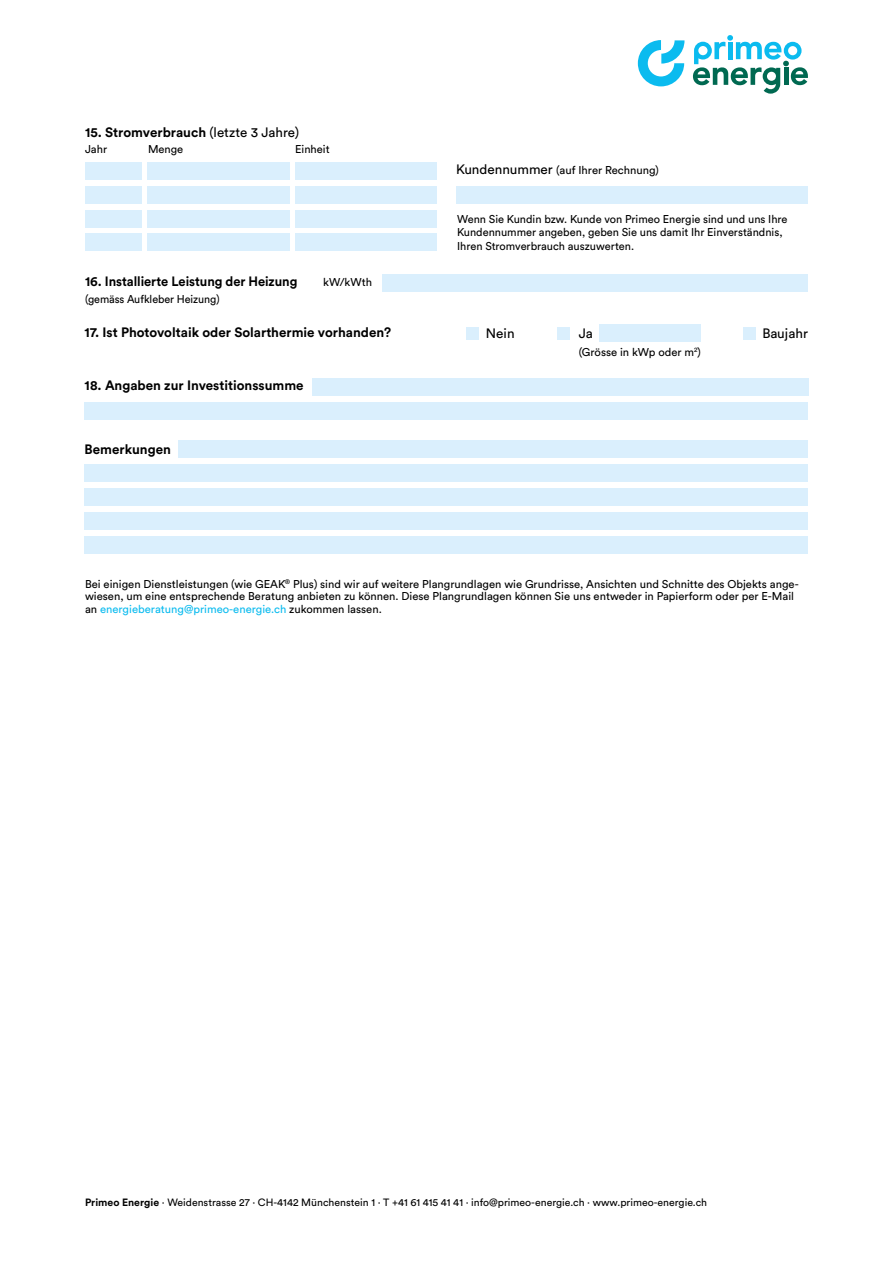
<style>
.page{position:relative;width:893px;height:1263px;background:#fff}
.page>*{position:absolute;margin:0;border:0;box-sizing:border-box;transform-origin:0 0}
.t1{font:700 13.5px "Circular Std";color:#000}
.t2{font:13.5px "Circular Std";color:#000}
.t3{font:700 13.35px "Circular Std";letter-spacing:-.005em;color:#000}
.t4{font:11.25px/12.8px "Circular Std";color:#000}
.t5{font:11.25px "Circular Std";color:#000;scale:.96 1}
.t6{font:10.5px "Circular Std";color:#000}
.s1{font-weight:400}
.s2{font-size:13.5px}
.s3{color:#0bbbef}
.s4{font-weight:700}
</style>
<div class="page">
<div style="left:179px;top:441px;width:629px;height:17px;background:#daeffd"></div>
<div style="left:85px;top:465px;width:723px;height:17px;background:#daeffd"></div>
<div style="left:85px;top:489px;width:723px;height:17px;background:#daeffd"></div>
<div style="left:85px;top:513px;width:723px;height:17px;background:#daeffd"></div>
<div style="left:85px;top:537px;width:723px;height:17px;background:#daeffd"></div>
<div style="left:312px;top:378px;width:496px;height:17px;background:#daeffd"></div>
<div style="left:85px;top:402px;width:723px;height:17px;background:#daeffd"></div>
<div style="left:466px;top:327px;width:13px;height:13px;background:#daeffd"></div>
<div style="left:743px;top:327px;width:13px;height:13px;background:#daeffd"></div>
<div style="left:557px;top:327px;width:13px;height:13px;background:#daeffd"></div>
<div style="left:599px;top:325px;width:102px;height:17px;background:#daeffd"></div>
<div style="left:85px;top:162px;width:351px;height:17px;background:#daeffd"></div>
<div style="left:85px;top:186px;width:351px;height:17px;background:#daeffd"></div>
<div style="left:457px;top:186px;width:351px;height:17px;background:#daeffd"></div>
<div style="left:85px;top:210px;width:351px;height:17px;background:#daeffd"></div>
<div style="left:85px;top:233px;width:351px;height:17px;background:#daeffd"></div>
<div style="left:142px;top:143px;width:5px;height:121px;background:#fff"></div>
<div style="left:290px;top:143px;width:5px;height:121px;background:#fff"></div>
<div style="left:383px;top:274px;width:425px;height:17px;background:#daeffd"></div>
<svg style="left:638px;top:40px;width:46px;height:46px"></svg>
<svg style="left:693px;top:35px;width:115px;height:59px"></svg>
<p class="t1" style="left:85px;top:124px;width:216px">15. Stromverbrauch <span class="s1">(letzte 3 Jahre)</span></p>
<p class="t4" style="left:85px;top:143px;width:24px">Jahr</p>
<p class="t4" style="left:148px;top:143px;width:37px">Menge</p>
<p class="t4" style="left:295px;top:143px;width:36px">Einheit</p>
<p class="t3" style="left:85px;top:273px;width:214px">16. Installierte Leistung der Heizung</p>
<p class="t5" style="left:85px;top:292px;width:142px">(gemäss Aufkleber Heizung)</p>
<p class="t4" style="left:323px;top:275px;width:50px">kW/kWth</p>
<p class="t4" style="left:456px;top:164px;width:204px"><span class="s2">Kundennummer</span> (auf Ihrer Rechnung)</p>
<p class="t4" style="left:457px;top:212px;width:332px;line-height:13.5px">Wenn Sie Kundin bzw. Kunde von Primeo Energie sind und uns Ihre<br>Kundennummer angeben, geben Sie uns damit Ihr Einverständnis,<br>Ihren Stromverbrauch auszuwerten.</p>
<p class="t1" style="left:85px;top:323px;width:308px">17. Ist Photovoltaik oder Solarthermie vorhanden?</p>
<p class="t2" style="left:486px;top:325px;width:30px">Nein</p>
<p class="t2" style="left:579px;top:325px;width:16px">Ja</p>
<p class="t2" style="left:762px;top:325px;width:47px">Baujahr</p>
<p class="t4" style="left:579px;top:345px;width:124px">(Grösse in kWp oder m<sup>2</sup>)</p>
<p class="t1" style="left:85px;top:377px;width:220px">18. Angaben zur Investitionssumme</p>
<p class="t1" style="left:85px;top:441px;width:88px">Bemerkungen</p>
<p class="t4" style="left:85px;top:577px;width:715px">Bei einigen Dienstleistungen (wie GEAK<sup>®</sup> Plus) sind wir auf weitere Plangrundlagen wie Grundrisse, Ansichten und Schnitte des Objekts ange&shy;wiesen, um eine entsprechende Beratung anbieten zu können. Diese Plangrundlagen können Sie uns entweder in Papierform oder per E-Mail an <span class="s3">energieberatung@primeo-energie.ch</span> zukommen lassen.</p>
<p class="t6" style="left:85px;top:1196px;width:624px"><span class="s4">Primeo Energie</span> ⋅ Weidenstrasse 27 ⋅ CH-4142 Münchenstein 1 ⋅ T +41 61 415 41 41 ⋅ info@primeo-energie.ch ⋅ www.primeo-energie.ch</p>
</div>
